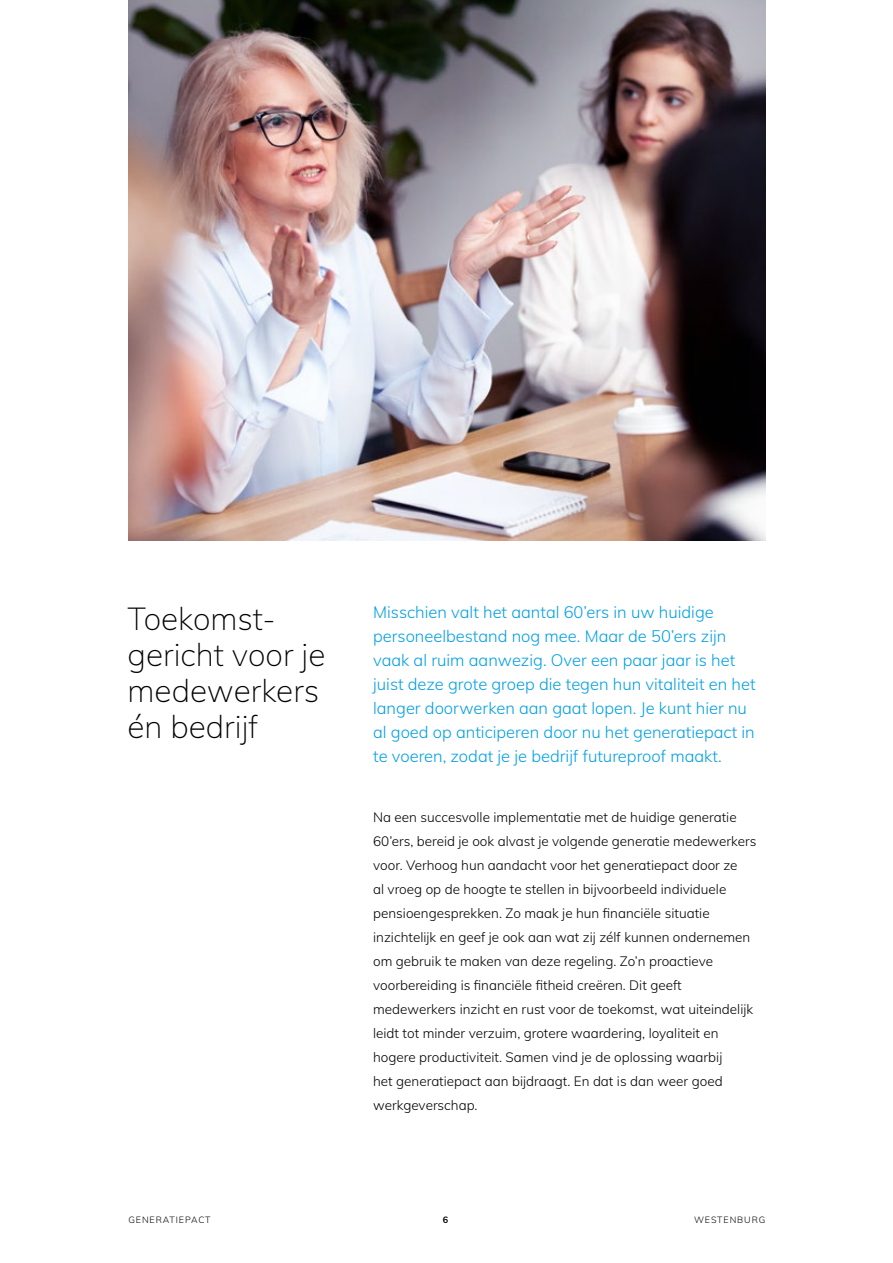
<style>
.page{position:relative;width:893px;height:1263px;background:#fff}
.page>*{position:absolute;margin:0;border:0;box-sizing:border-box;transform-origin:0 0}
.t1{font:200 31.5px/36px "Muli";color:#000}
.t2{font:300 16.5px/24px "Muli";color:#009fe3}
.t3{font:300 13.5px/24px "Muli";color:#000}
.t4{font:300 9px "Muli";letter-spacing:.1em;color:#000}
.t5{font:700 9px "Muli";color:#000}
</style>
<div class="page">
<img style="left:129px;top:0;width:637px;height:540px">
<h1 class="t1" style="left:128px;top:599px;width:199px">Toekomst&shy;gericht voor je medewerkers én bedrijf</h1>
<p class="t2" style="left:373px;top:599px;width:384px">Misschien valt het aantal 60’ers in uw huidige personeelbestand nog mee. Maar de 50’ers zijn vaak al ruim aanwezig. Over een paar jaar is het juist deze grote groep die tegen hun vitaliteit en het langer doorwerken aan gaat lopen. Je kunt hier nu al goed op anticiperen door nu het generatiepact in te voeren, zodat je je bedrijf futureproof maakt.</p>
<p class="t3" style="left:373px;top:805px;width:385px">Na een succesvolle implementatie met de huidige generatie 60’ers, bereid je ook alvast je volgende generatie medewerkers voor. Verhoog hun aandacht voor het generatiepact door ze<br>al vroeg op de hoogte te stellen in bijvoorbeeld individuele pensioengesprekken. Zo maak je hun financiële situatie inzichtelijk en geef je ook aan wat zij zélf kunnen ondernemen om gebruik te maken van deze regeling. Zo’n proactieve voorbereiding is financiële fitheid creëren. Dit geeft medewerkers inzicht en rust voor de toekomst, wat uiteindelijk leidt tot minder verzuim, grotere waardering, loyaliteit en hogere productiviteit. Samen vind je de oplossing waarbij<br>het generatiepact aan bijdraagt. En dat is dan weer goed werkgeverschap.</p>
<p class="t4" style="left:128px;top:1213px;width:84px">GENERATIEPACT</p>
<p class="t5" style="left:443px;top:1213px;width:7px">6</p>
<p class="t4" style="left:694px;top:1213px;width:73px">WESTENBURG</p>
</div>
